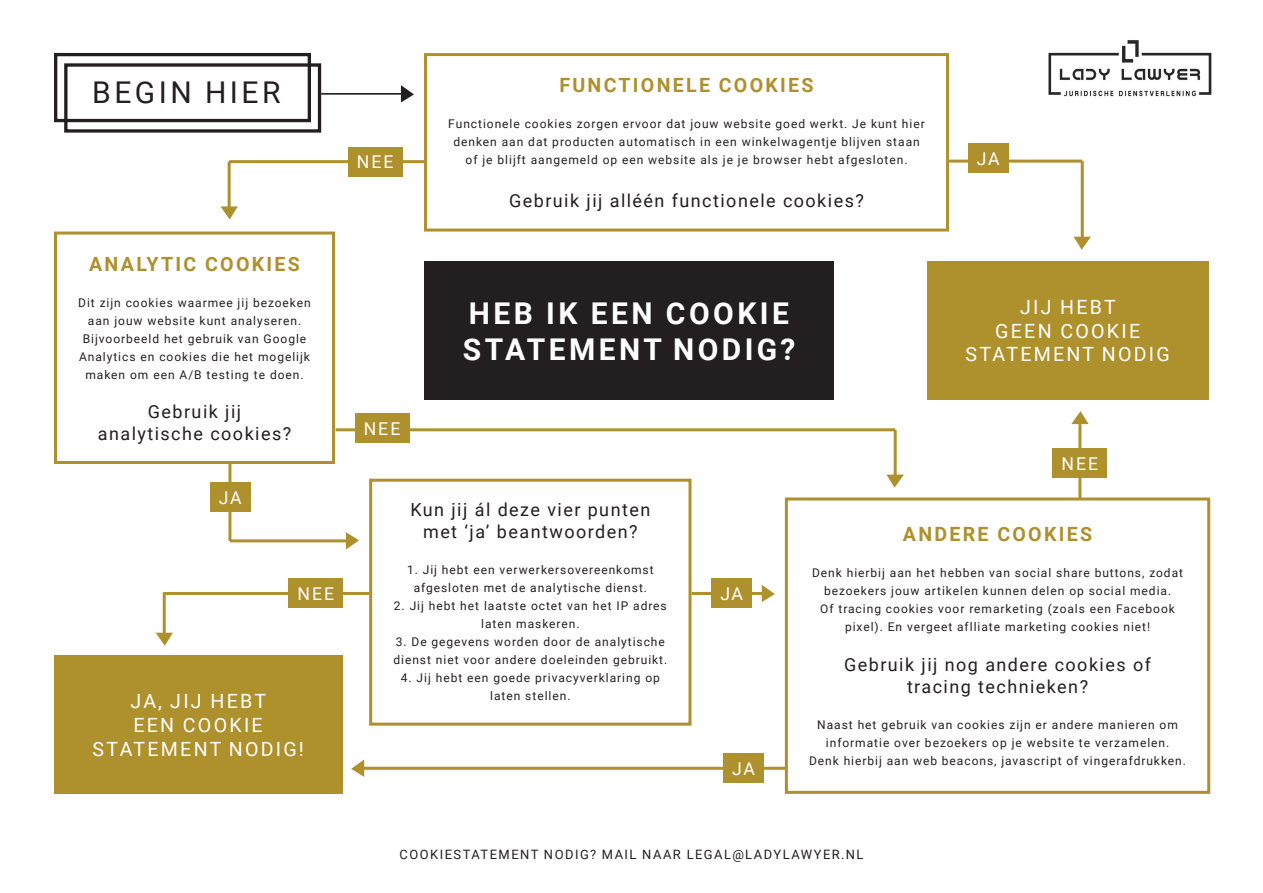
<style>
.page{position:relative;width:1263px;height:893px;background:#fff}
.page>*{position:absolute;margin:0;border:0;box-sizing:border-box;transform-origin:0 0}
.Kop{font:700 30px/36px "Roboto";letter-spacing:.115em;color:#fff}
.t1{font:30px "Roboto";letter-spacing:.115em;color:#231f20}
.t2{font:19.65px/23.5px "Roboto";letter-spacing:.115em;color:#fff;text-align:center}
.Kop-2{font:700 19.65px "Roboto";letter-spacing:.115em;color:#ae902d}
.Uitleg{font:18px/21.6px "Roboto";letter-spacing:.08em;color:#231f20;text-align:center}
.Vraag{font:18px/21.6px "Roboto";letter-spacing:.08em;color:#231f20;text-align:center}
.t3{font:17.7px "Roboto";letter-spacing:.115em;color:#fff}
.t4{font:12.9px "Roboto";letter-spacing:.115em;color:#231f20}
.Uitleg-2{font:12px/18px "Roboto";letter-spacing:.08em;color:#231f20;text-align:center}
</style>
<div class="page">
<div style="left:424px;top:261px;width:409px;height:139px;background:#231f20"></div>
<div style="left:54px;top:232px;width:281px;height:232px;border:3px solid #ae902d"></div>
<div style="left:424px;top:53px;width:525px;height:179px;border:3px solid #ae902d"></div>
<div style="left:927px;top:261px;width:281px;height:139px;background:#ae902d"></div>
<div style="left:54px;top:655px;width:288px;height:139px;background:#ae902d"></div>
<div style="left:785px;top:497px;width:425px;height:297px;border:3px solid #ae902d"></div>
<hr style="left:321px;top:93px;width:80px;height:2px;background:#231f20">
<svg style="left:401px;top:85px;width:13px;height:18px"></svg>
<hr style="left:949px;top:160px;width:133px;height:3px;background:#ae902d">
<div style="left:54px;top:53px;width:257px;height:69px;border:3px solid #231f20"></div>
<div style="left:64px;top:63px;width:257px;height:70px;border:3px solid #231f20"></div>
<hr style="left:1081px;top:161px;width:3px;height:80px;background:#ae902d">
<div style="left:968px;top:143px;width:40px;height:30px;background:#ae902d"></div>
<svg style="left:1074px;top:237px;width:17px;height:13px"></svg>
<hr style="left:1078px;top:424px;width:3px;height:74px;background:#ae902d">
<svg style="left:1071px;top:411px;width:18px;height:13px"></svg>
<div style="left:369px;top:479px;width:322px;height:247px;border:3px solid #ae902d"></div>
<hr style="left:229px;top:160px;width:195px;height:3px;background:#ae902d">
<hr style="left:228px;top:162px;width:3px;height:49px;background:#ae902d">
<svg style="left:220px;top:206px;width:18px;height:13px"></svg>
<hr style="left:228px;top:464px;width:3px;height:77px;background:#ae902d">
<hr style="left:230px;top:539px;width:120px;height:3px;background:#ae902d">
<svg style="left:346px;top:532px;width:13px;height:18px"></svg>
<hr style="left:336px;top:428px;width:559px;height:3px;background:#ae902d">
<hr style="left:894px;top:430px;width:3px;height:49px;background:#ae902d">
<svg style="left:886px;top:475px;width:18px;height:13px"></svg>
<hr style="left:691px;top:592px;width:77px;height:3px;background:#ae902d">
<svg style="left:762px;top:585px;width:13px;height:17px"></svg>
<hr style="left:360px;top:767px;width:427px;height:3px;background:#ae902d">
<svg style="left:351px;top:760px;width:13px;height:17px"></svg>
<hr style="left:164px;top:592px;width:206px;height:3px;background:#ae902d">
<hr style="left:163px;top:592px;width:3px;height:45px;background:#ae902d">
<div style="left:348px;top:147px;width:55px;height:29px;background:#ae902d"></div>
<svg style="left:156px;top:633px;width:17px;height:13px"></svg>
<div style="left:210px;top:482px;width:40px;height:30px;background:#ae902d"></div>
<div style="left:712px;top:578px;width:40px;height:30px;background:#ae902d"></div>
<div style="left:289px;top:578px;width:54px;height:30px;background:#ae902d"></div>
<div style="left:1052px;top:448px;width:55px;height:30px;background:#ae902d"></div>
<div style="left:355px;top:413px;width:54px;height:30px;background:#ae902d"></div>
<div style="left:723px;top:753px;width:40px;height:30px;background:#ae902d"></div>
<img style="left:1048px;top:40px;width:164px;height:57px">
<p class="t1" style="left:92px;top:71px;width:190px">BEGIN HIER</p>
<p class="Kop-2" style="left:89px;top:250px;width:212px">ANALYTIC COOKIES</p>
<p class="Uitleg-2" style="left:78px;top:293px;width:234px">Dit zijn cookies waarmee jij bezoeken aan jouw website kunt analyseren.<br>Bijvoorbeeld het gebruik van Google Analytics en cookies die het mogelijk maken om een A/B testing te doen.</p>
<p class="Vraag" style="left:148px;top:400px;width:95px">Gebruik jij</p>
<p class="Vraag" style="left:98px;top:422px;width:195px">analytische cookies?</p>
<p class="t3" style="left:357px;top:149px;width:38px">NEE</p>
<p class="t3" style="left:364px;top:416px;width:38px">NEE</p>
<p class="Kop-2" style="left:559px;top:71px;width:256px">FUNCTIONELE COOKIES</p>
<p class="Uitleg-2" style="left:448px;top:114px;width:478px">Functionele cookies zorgen ervoor dat jouw website goed werkt. Je kunt hier denken aan dat producten automatisch in een winkelwagentje blijven staan of je blijft aangemeld op een website als je je browser hebt afgesloten.</p>
<p class="Uitleg" style="left:509px;top:189px;width:356px">Gebruik jij alléén functionele cookies?</p>
<p class="Kop" style="left:463px;top:294px;width:334px">HEB IK EEN COOKIE<br>STATEMENT NODIG?</p>
<p class="t3" style="left:977px;top:146px;width:24px">JA</p>
<p class="t2" style="left:965px;top:295px;width:206px">JIJ HEBT<br>GEEN COOKIE<br>STATEMENT NODIG</p>
<p class="t3" style="left:1061px;top:451px;width:38px">NEE</p>
<p class="t3" style="left:219px;top:485px;width:24px">JA</p>
<p class="Vraag" style="left:410px;top:499px;width:241px">Kun jij ál deze vier punten met ‘ja’ beantwoorden?</p>
<p class="Uitleg-2" style="left:407px;top:560px;width:248px">1. Jij hebt een verwerkersovereenkomst afgesloten met de analytische dienst.</p>
<p class="Uitleg-2" style="left:394px;top:596px;width:274px">2. Jij hebt het laatste octet van het IP adres laten maskeren.</p>
<p class="Uitleg-2" style="left:393px;top:632px;width:275px;text-align:left">3. De gegevens worden door de analytische dienst niet voor andere doeleinden gebruikt.</p>
<p class="Uitleg-2" style="left:401px;top:668px;width:261px">4. Jij hebt een goede privacyverklaring op laten stellen.</p>
<p class="t3" style="left:297px;top:581px;width:38px">NEE</p>
<p class="t3" style="left:720px;top:581px;width:24px">JA</p>
<p class="t2" style="left:93px;top:689px;width:213px">JA, JIJ HEBT<br>EEN COOKIE<br>STATEMENT NODIG!</p>
<p class="t3" style="left:732px;top:756px;width:24px">JA</p>
<p class="Kop-2" style="left:903px;top:521px;width:191px">ANDERE COOKIES</p>
<p class="Uitleg-2" style="left:812px;top:564px;width:372px">Denk hierbij aan het hebben van social share buttons, zodat bezoekers jouw artikelen kunnen delen op social media.<br>Of tracing cookies voor remarketing (zoals een Facebook pixel). En vergeet aflliate marketing cookies niet!</p>
<p class="Uitleg" style="left:844px;top:653px;width:308px">Gebruik jij nog andere cookies of tracing technieken?</p>
<p class="Uitleg-2" style="left:809px;top:715px;width:378px">Naast het gebruik van cookies zijn er andere manieren om informatie over bezoekers op je website te verzamelen.<br>Denk hierbij aan web beacons, javascript of vingerafdrukken.</p>
<p class="t4" style="left:399px;top:845px;width:466px">COOKIESTATEMENT NODIG? MAIL NAAR LEGAL@LADYLAWYER.NL</p>
</div>
